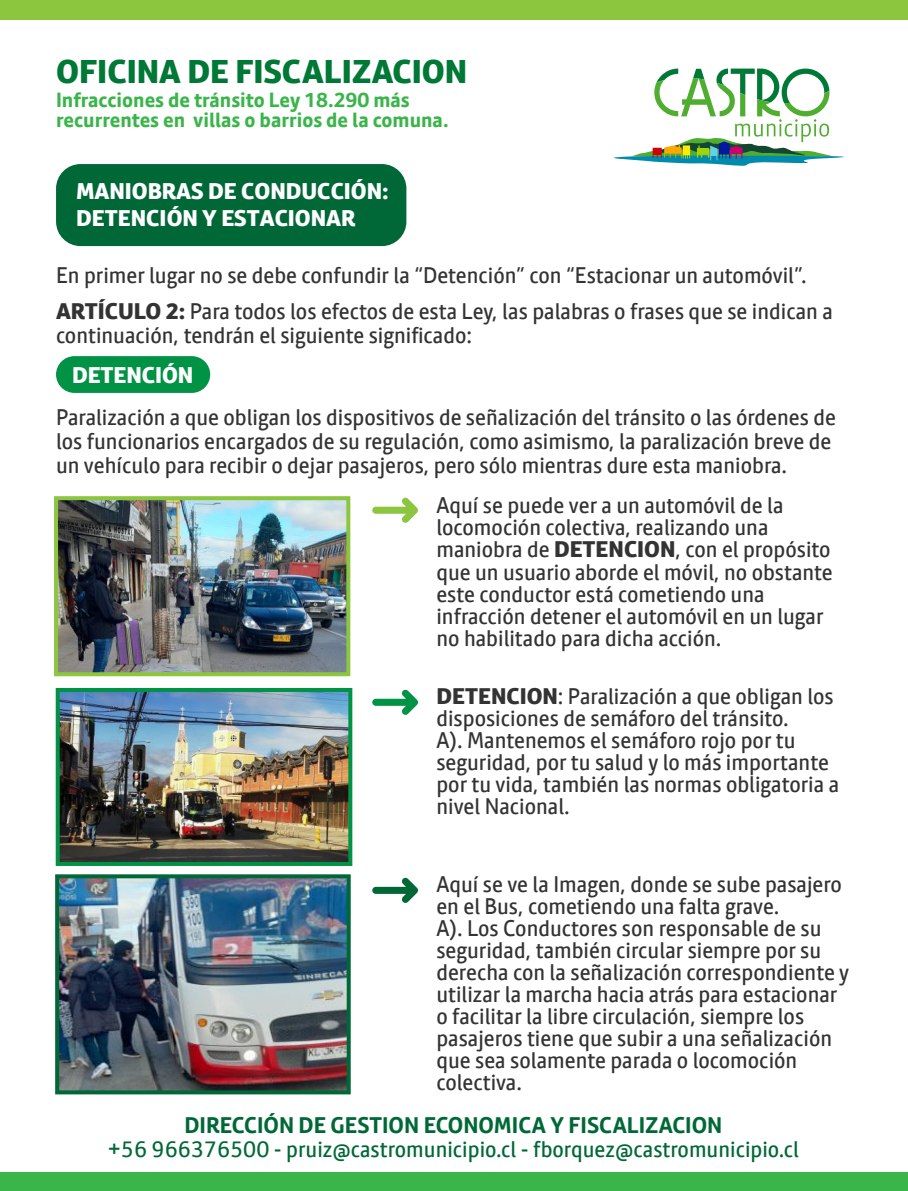
<style>
.page{position:relative;width:908px;height:1191px;background:#fff}
.page>*{position:absolute;margin:0;border:0;box-sizing:border-box;transform-origin:0 0}
.t1{font:800 32px "Calmetta";color:#007836}
.t2{font:22px/22px "Calmetta";color:#333}
.t3{font:22px "Calmetta";color:#006837}
.t4{font:800 22px/26.4px "Calmetta";letter-spacing:-.005em;color:#fff}
.t5{font:700 22px "Calmetta";color:#006837}
.t6{font:700 20px/20px "Calmetta";color:#39b54a}
.s1{font-weight:800}
</style>
<div class="page">
<svg style="left:614px;top:69px;width:230px;height:97px"></svg>
<div style="left:0;top:1172px;width:907px;height:19px;background:#39b54a"></div>
<div style="left:0;top:0;width:907px;height:20px;background:#8cc63f"></div>
<div style="left:56px;top:164px;width:350px;height:82px;background:#006837;border-radius:24px"></div>
<div style="left:56px;top:356px;width:154px;height:37px;background:#009245;border-radius:18px"></div>
<img style="left:61px;top:693px;width:286px;height:168px">
<div style="left:56px;top:688px;width:296px;height:178px;border:4px solid #009245"></div>
<img style="left:60px;top:879px;width:285px;height:210px">
<div style="left:55px;top:874px;width:295px;height:220px;border:4px solid #006837"></div>
<img style="left:59px;top:501px;width:286px;height:170px">
<div style="left:54px;top:496px;width:296px;height:180px;border:4px solid #8cc63f"></div>
<svg style="left:372px;top:497px;width:46px;height:26px"></svg>
<svg style="left:372px;top:689px;width:46px;height:26px"></svg>
<svg style="left:372px;top:877px;width:46px;height:26px"></svg>
<h1 class="t1" style="left:56px;top:52px;width:412px">OFICINA DE FISCALIZACION</h1>
<p class="t6" style="left:56px;top:90px;width:394px">Infracciones de tránsito Ley 18.290 más recurrentes en villas o barrios de la comuna.</p>
<p class="t4" style="left:76px;top:178px;width:314px">MANIOBRAS DE CONDUCCIÓN:<br>DETENCIÓN Y ESTACIONAR</p>
<p class="t2" style="left:56px;top:257px;width:778px;line-height:36px">En primer lugar no se debe confundir la “Detención” con “Estacionar un automóvil”.<br><span class="s1">ARTÍCULO 2:</span> Para todos los efectos de esta Ley, las palabras o frases que se indican a</p>
<p class="t2" style="left:56px;top:324px;width:417px">continuación, tendrán el siguiente significado:</p>
<p class="t4" style="left:72px;top:362px;width:123px">DETENCIÓN</p>
<p class="t2" style="left:56px;top:405px;width:781px;line-height:24px">Paralización a que obligan los dispositivos de señalización del tránsito o las órdenes de los funcionarios encargados de su regulación, como asimismo, la paralización breve de un vehículo para recibir o dejar pasajeros, pero sólo mientras dure esta maniobra.</p>
<p class="t2" style="left:436px;top:494px;width:397px">Aquí se puede ver a un automóvil de la locomoción colectiva, realizando una maniobra de <span class="s1">DETENCION</span>, con el propósito que un usuario aborde el móvil, no obstante este conductor está cometiendo una infracción detener el automóvil en un lugar no habilitado para dicha acción.</p>
<p class="t2" style="left:436px;top:684px;width:404px"><span class="s1">DETENCION</span>: Paralización a que obligan los disposiciones de semáforo del tránsito.<br>A). Mantenemos el semáforo rojo por tu seguridad, por tu salud y lo más importante por tu vida, también las normas obligatoria a nivel Nacional.</p>
<p class="t2" style="left:436px;top:872px;width:414px">Aquí se ve la Imagen, donde se sube pasajero en el Bus, cometiendo una falta grave.<br>A). Los Conductores son responsable de su seguridad, también circular siempre por su derecha con la señalización correspondiente y utilizar la marcha hacia atrás para estacionar o facilitar la libre circulación, siempre los pasajeros tiene que subir a una señalización que sea solamente parada o locomoción colectiva.</p>
<p class="t5" style="left:184px;top:1111px;width:539px">DIRECCIÓN DE GESTION ECONOMICA Y FISCALIZACION</p>
<p class="t3" style="left:108px;top:1135px;width:692px">+56 966376500 - pruiz@castromunicipio.cl - fborquez@castromunicipio.cl</p>
</div>
